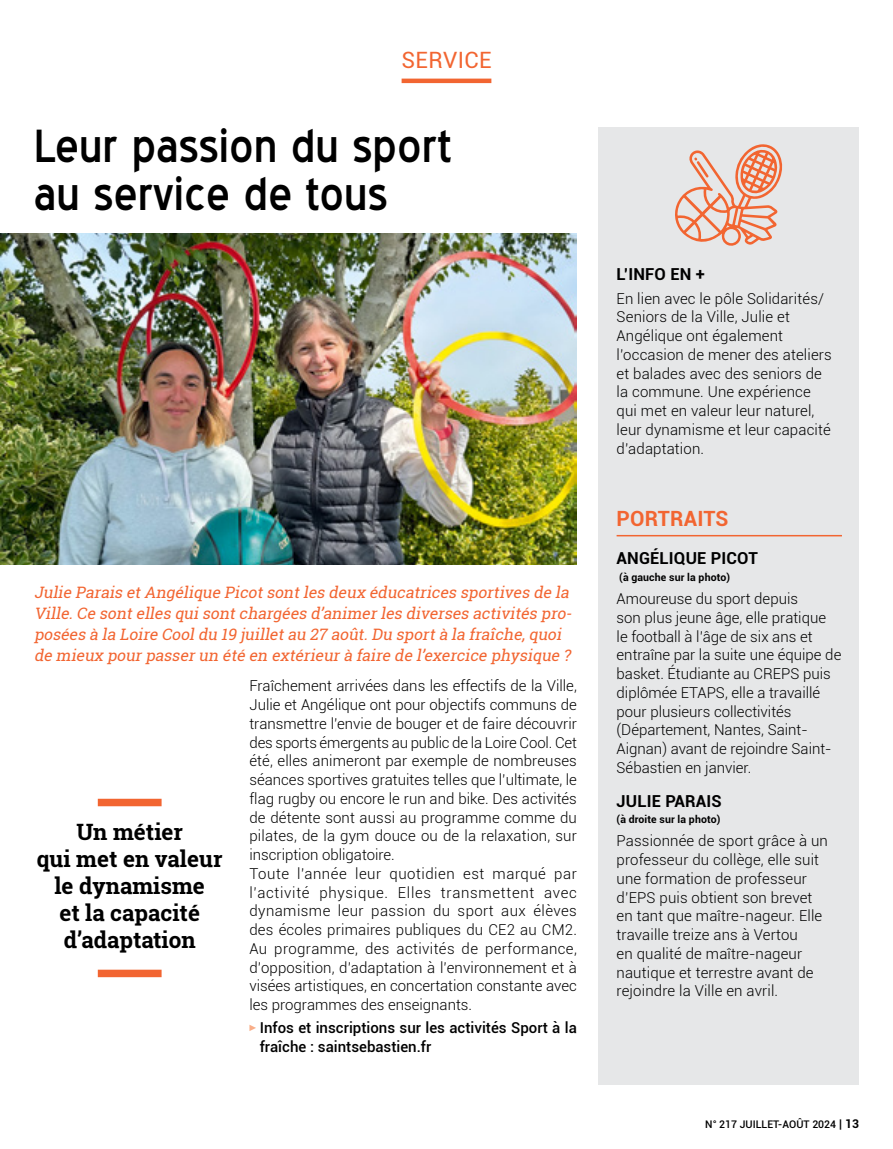
<style>
.page{position:relative;width:893px;height:1149px;background:#fff}
.page>*{position:absolute;margin:0;border:0;box-sizing:border-box;transform-origin:0 0}
.service_TITRE{font:45px/48px "Blue Highway";color:#000}
.service_EXERGUE{font:700 22.5px/27px "Roboto Slab";color:#000;text-align:center}
.t1{font:22.5px "Roboto";letter-spacing:.02em;color:#f26531}
.service_TITRE_COL{font:700 21px "Roboto";letter-spacing:.01em;color:#f26531}
.service_TITRE_COL-2{font:700 16.5px "Roboto";letter-spacing:.01em;color:#000}
.service_INTRO{font:italic 15.75px/21px "Roboto Slab";color:#f26531}
.TEXTE_COURANT{font:300 15px/18.8px "Roboto";color:#000;text-align:justify}
.service_TEXTE_COL{font:300 15px/18.8px "Roboto";letter-spacing:.01em;color:#000}
.service_TITRE_COL-3{font:300 15px/18.8px "Roboto";color:#000}
.TEXTE_COURANT-2{font:500 15px/18.8px "Roboto";color:#000}
.service_TITRE_COL-4{font:700 10.5px "Roboto";letter-spacing:.01em;color:#000}
.t2{font:500 10.5px "Roboto";color:#000}
.s1{font-size:12px}
.s2{font-weight:700;font-size:12px}
</style>
<div class="page">
<hr style="left:402px;top:79px;width:89px;height:4px;background:#f26531">
<div style="left:598px;top:128px;width:261px;height:956px;background:#e6e7e8"></div>
<svg style="left:249px;top:1024px;width:7px;height:6px"></svg>
<div style="left:98px;top:798px;width:64px;height:8px;background:#f26531"></div>
<div style="left:98px;top:969px;width:64px;height:7px;background:#f26531"></div>
<img style="left:0;top:233px;width:577px;height:331px">
<hr style="left:617px;top:534px;width:225px;height:2px;background:#f26531">
<svg style="left:675px;top:144px;width:108px;height:102px"></svg>
<h2 class="t1" style="left:401px;top:44px;width:92px">SERVICE</h2>
<p class="service_TITRE" style="left:34px;top:121px;width:419px">Leur passion du sport au service de tous</p>
<p class="service_INTRO" style="left:34px;top:581px;width:543px">Julie Parais etAngélique Picotsontles deux éducatrices sportives de la Ville.Ce sontelles quisontchargées d’animerles diverses activités pro&shy;posées à la Loire Cooldu 19 juilletau 27 août.Du sportà la fraîche,quoi de mieux pourpasserun été en extérieurà faire de l’exercice physique ?</p>
<p class="TEXTE_COURANT" style="left:249px;top:675px;width:329px">Fraîchement arrivées dans les effectifs de la Ville, Julie et Angélique ont pour objectifs communs de transmettre l’envie de bouger et de faire découvrir des sports émergents au public de la Loire Cool. Cet été, elles animeront par exemple de nombreuses séances sportives gratuites telles que l’ultimate, le flag rugby ou encore le run and bike. Des activités de détente sont aussi au programme comme du pilates, de la gym douce ou de la relaxation, sur inscription obligatoire.</p>
<p class="TEXTE_COURANT" style="left:249px;top:863px;width:329px">Toute l'année leur quotidien est marqué par l’activité physique. Elles transmettent avec dynamisme leur passion du sport aux élèves des écoles primaires publiques du CE2 au CM2.<br>Au programme, des activités de performance, d’opposition, d’adaptation à l’environnement et à visées artistiques, en concertation constante avec les programmes des enseignants.</p>
<p class="TEXTE_COURANT-2" style="left:260px;top:1017px;width:319px">Infos et inscriptions sur les activités Sport à la fraîche : saintsebastien.fr</p>
<p class="service_EXERGUE" style="left:37px;top:818px;width:187px">Un métier<br>qui met en valeur le dynamisme<br>et la capacité d’adaptation</p>
<p class="service_TITRE_COL-2" style="left:617px;top:263px;width:90px">L’INFO EN +</p>
<p class="service_TEXTE_COL" style="left:617px;top:288px;width:217px">En lien avec le pôle Solidarités/<br>Seniors de la Ville, Julie et<br>Angélique ont également l’occasion de mener des ateliers et balades avec des seniors de la commune. Une expérience qui met en valeur leur naturel, leur dynamisme et leur capacité d’adaptation.</p>
<p class="service_TITRE_COL" style="left:617px;top:504px;width:113px">PORTRAITS</p>
<p class="service_TITRE_COL-2" style="left:617px;top:546px;width:143px">ANGÉLIQUE PICOT</p>
<p class="service_TITRE_COL-4" style="left:619px;top:569px;width:112px">(à gauche sur la photo)</p>
<p class="service_TITRE_COL-3" style="left:617px;top:588px;width:226px">Amoureuse du sport depuis<br>son plus jeune âge, elle pratique<br>le football à l’âge de six ans et entraîne par la suite une équipe de basket. Étudiante au CREPS puis diplômée ETAPS, elle a travaillé pour plusieurs collectivités (Département, Nantes, Saint-<br>Aignan) avant de rejoindre Saint-<br>Sébastien en janvier.</p>
<p class="service_TITRE_COL-2" style="left:617px;top:788px;width:107px">JULIE PARAIS</p>
<p class="service_TITRE_COL-4" style="left:617px;top:811px;width:105px">(à droite sur la photo)</p>
<p class="service_TEXTE_COL" style="left:617px;top:830px;width:213px">Passionnée de sport grâce à un professeur du collège, elle suit une formation de professeur d’EPS puis obtient son brevet en tant que maître-nageur. Elle travaille treize ans à Vertou<br>en qualité de maître-nageur nautique et terrestre avant de rejoindre la Ville en avril.</p>
<p class="t2" style="left:705px;top:1116px;width:155px">N° 217 JUILLET-AOÛT 2024 <span class="s1">|</span> <span class="s2">13</span></p>
</div>
